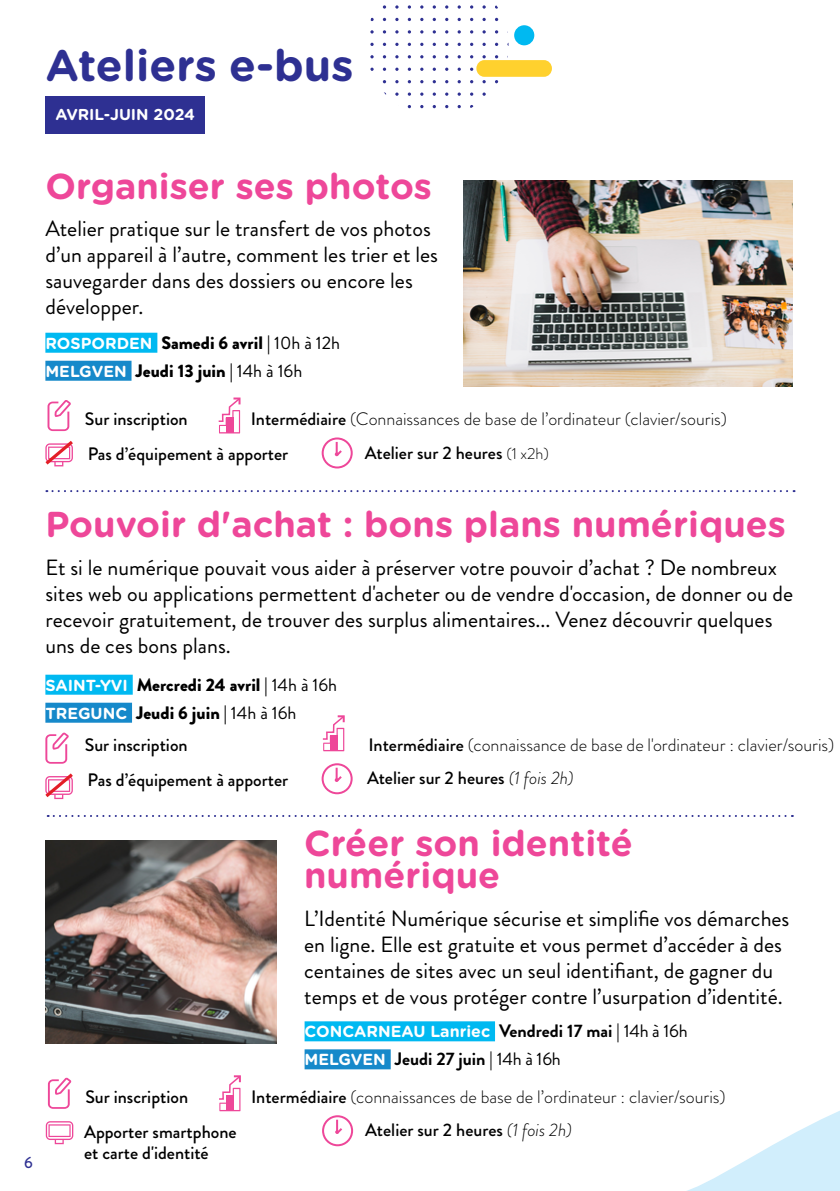
<style>
.page{position:relative;width:840px;height:1191px;background:#fff}
.page>*{position:absolute;margin:0;border:0;box-sizing:border-box;transform-origin:0 0}
.t1{font:700 44px "Gotham Rounded";color:#2e3092}
.t2{font:700 36px/32px "Gotham Rounded";color:#ee4799}
.t3{font:22px/26px "Brandon Grotesque";color:#000}
.t4{font:500 18px/34.4px "Brandon Grotesque";color:#000}
.t5{font:300 18px "Brandon Grotesque";color:#000}
.t6{font:900 18px/28px "Brandon Grotesque";color:#000}
.t7{font:700 18px "Brandon Grotesque";color:#000}
.t8{font:700 16px "Gotham Rounded";color:#fff}
.t9{font:500 16px "Brandon Grotesque";color:#2e3092}
.t10{font:700 15.8px "Gotham Rounded";color:#fff}
.s1{font-family:"Gotham Rounded";font-weight:700;font-size:16px;color:#fff}
.s2{font-weight:400}
.s3{font-weight:500}
.s4{font-weight:300;font-size:16px}
.s5{font-weight:300;font-style:italic}
.s6{font-family:"Brandon Grotesque";font-size:18px;color:#000}
.s7{font-family:"Brandon Grotesque";font-weight:400;font-size:18px;color:#000}
.s8{font-family:"Gotham Rounded";font-size:16px;color:#fff}
</style>
<div class="page">
<svg style="left:470px;top:92px;width:3px;height:4px"></svg>
<svg style="left:407px;top:92px;width:4px;height:4px"></svg>
<svg style="left:495px;top:30px;width:3px;height:4px"></svg>
<svg style="left:470px;top:30px;width:3px;height:4px"></svg>
<svg style="left:445px;top:30px;width:3px;height:4px"></svg>
<svg style="left:407px;top:30px;width:4px;height:4px"></svg>
<svg style="left:382px;top:30px;width:4px;height:4px"></svg>
<svg style="left:470px;top:5px;width:3px;height:4px"></svg>
<svg style="left:445px;top:5px;width:3px;height:4px"></svg>
<svg style="left:420px;top:5px;width:3px;height:4px"></svg>
<svg style="left:407px;top:5px;width:4px;height:4px"></svg>
<svg style="left:382px;top:5px;width:4px;height:4px"></svg>
<div style="left:476px;top:60px;width:75px;height:17px;background:#ffd12e;border-radius:8px"></div>
<div style="left:514px;top:25px;width:20px;height:20px;background:#00b9f1;border-radius:50%"></div>
<svg style="left:687px;top:1111px;width:152px;height:80px"></svg>
<svg style="left:48px;top:815px;width:739px;height:2px"></svg>
<svg style="left:45px;top:732px;width:24px;height:31px"></svg>
<svg style="left:45px;top:773px;width:28px;height:26px"></svg>
<div style="left:321px;top:763px;width:31px;height:31px;border:2px solid #ee4799;border-radius:50%"></div>
<svg style="left:334px;top:767px;width:10px;height:15px"></svg>
<svg style="left:218px;top:397px;width:23px;height:36px"></svg>
<div style="left:226px;top:418px;width:7px;height:15px;background:#ee4799"></div>
<svg style="left:47px;top:400px;width:24px;height:31px"></svg>
<svg style="left:45px;top:441px;width:28px;height:25px"></svg>
<div style="left:321px;top:437px;width:31px;height:31px;border:2px solid #ee4799;border-radius:50%"></div>
<svg style="left:334px;top:442px;width:8px;height:15px"></svg>
<svg style="left:46px;top:490px;width:742px;height:2px"></svg>
<img style="left:463px;top:180px;width:328px;height:206px">
<svg style="left:219px;top:1075px;width:22px;height:36px"></svg>
<div style="left:226px;top:1095px;width:8px;height:15px;background:#ee4799"></div>
<svg style="left:48px;top:1077px;width:23px;height:31px"></svg>
<svg style="left:46px;top:1121px;width:27px;height:23px"></svg>
<div style="left:322px;top:1115px;width:31px;height:31px;border:2px solid #ee4799;border-radius:50%"></div>
<svg style="left:335px;top:1119px;width:8px;height:15px"></svg>
<img style="left:45px;top:840px;width:231px;height:203px">
<div style="left:304px;top:1021px;width:190px;height:20px;background:#00b9f1"></div>
<div style="left:304px;top:1049px;width:86px;height:20px;background:#1689ca"></div>
<div style="left:45px;top:333px;width:112px;height:20px;background:#00b9f1"></div>
<div style="left:45px;top:361px;width:86px;height:20px;background:#1689ca"></div>
<div style="left:45px;top:674px;width:88px;height:20px;background:#00b9f1"></div>
<div style="left:45px;top:702px;width:87px;height:20px;background:#1689ca"></div>
<svg style="left:322px;top:715px;width:23px;height:36px"></svg>
<div style="left:330px;top:735px;width:7px;height:16px;background:#ee4799"></div>
<div style="left:45px;top:96px;width:160px;height:38px;background:#2e3092"></div>
<h1 class="t1" style="left:45px;top:33px;width:309px">Ateliers e-bus</h1>
<p class="t10" style="left:55px;top:103px;width:141px">AVRIL-JUIN 2024</p>
<h2 class="t2" style="left:45px;top:168px;width:388px">Organiser ses photos</h2>
<p class="t3" style="left:45px;top:216px;width:394px">Atelier pratique sur le transfert de vos photos d’un appareil à l’autre, comment les trier et les sauvegarder dans des dossiers ou encore les développer.</p>
<p class="t6" style="left:45px;top:329px;width:296px"><span class="s1">ROSPORDEN</span> Samedi 6 avril | <span class="s2">10h à 12h<br></span><span class="s1">MELGVEN</span> Jeudi 13 juin | <span class="s2">14h à 16h</span></p>
<p class="t4" style="left:85px;top:402px;width:205px">Sur inscription<br>Pas d’équipement à apporter</p>
<p class="t5" style="left:251px;top:407px;width:477px"><span class="s3">Intermédiaire</span> (Connaissances de base de l’ordinateur (clavier/souris)</p>
<p class="t4" style="left:364px;top:435px;width:185px">Atelier sur 2 heures <span class="s4">(1 x2h)</span></p>
<h2 class="t2" style="left:45px;top:507px;width:741px">Pouvoir d'achat : bons plans numériques</h2>
<p class="t3" style="left:45px;top:554px;width:749px">Et si le numérique pouvait vous aider à préserver votre pouvoir d’achat ? De nombreux sites web ou applications permettent d'acheter ou de vendre d'occasion, de donner ou de recevoir gratuitement, de trouver des surplus alimentaires... Venez découvrir quelques uns de ces bons plans.</p>
<p class="t6" style="left:45px;top:670px;width:293px"><span class="s1">SAINT-YVI</span> Mercredi 24 avril | <span class="s2">14h à 16h<br></span><span class="s1">TREGUNC</span> Jeudi 6 juin | <span class="s2">14h à 16h</span></p>
<p class="t4" style="left:85px;top:728px;width:205px">Sur inscription<br>Pas d’équipement à apporter</p>
<p class="t5" style="left:368px;top:733px;width:467px"><span class="s3">Intermédiaire</span> (connaissance de base de l'ordinateur : clavier/souris)</p>
<p class="t4" style="left:367px;top:761px;width:208px">Atelier sur 2 heures <span class="s5">(1 fois 2h)</span></p>
<p class="t9" style="left:24px;top:1151px;width:10px">6</p>
<p class="t4" style="left:84px;top:1080px;width:154px">Sur inscription<br>Apporter smartphone</p>
<p class="t4" style="left:84px;top:1136px;width:126px">et carte d'identité</p>
<h2 class="t2" style="left:304px;top:826px;width:330px">Créer son identité numérique</h2>
<p class="t3" style="left:304px;top:905px;width:486px">L’Identité Numérique sécurise et simplifie vos démarches en ligne. Elle est gratuite et vous permet d’accéder à des centaines de sites avec un seul identifiant, de gagner du temps et de vous protéger contre l’usurpation d’identité.</p>
<p class="t8" style="left:304px;top:1020px;width:384px">CONCARNEAU Lanriec <span class="s6">Vendredi 17 mai |</span> <span class="s7">14h à 16h</span></p>
<p class="t7" style="left:304px;top:1046px;width:258px"><span class="s8">MELGVEN</span> Jeudi 27 juin | <span class="s2">14h à 16h</span></p>
<p class="t5" style="left:251px;top:1084px;width:475px"><span class="s3">Intermédiaire</span> (connaissances de base de l’ordinateur : clavier/souris)</p>
<p class="t4" style="left:365px;top:1113px;width:208px">Atelier sur 2 heures <span class="s5">(1 fois 2h)</span></p>
</div>
